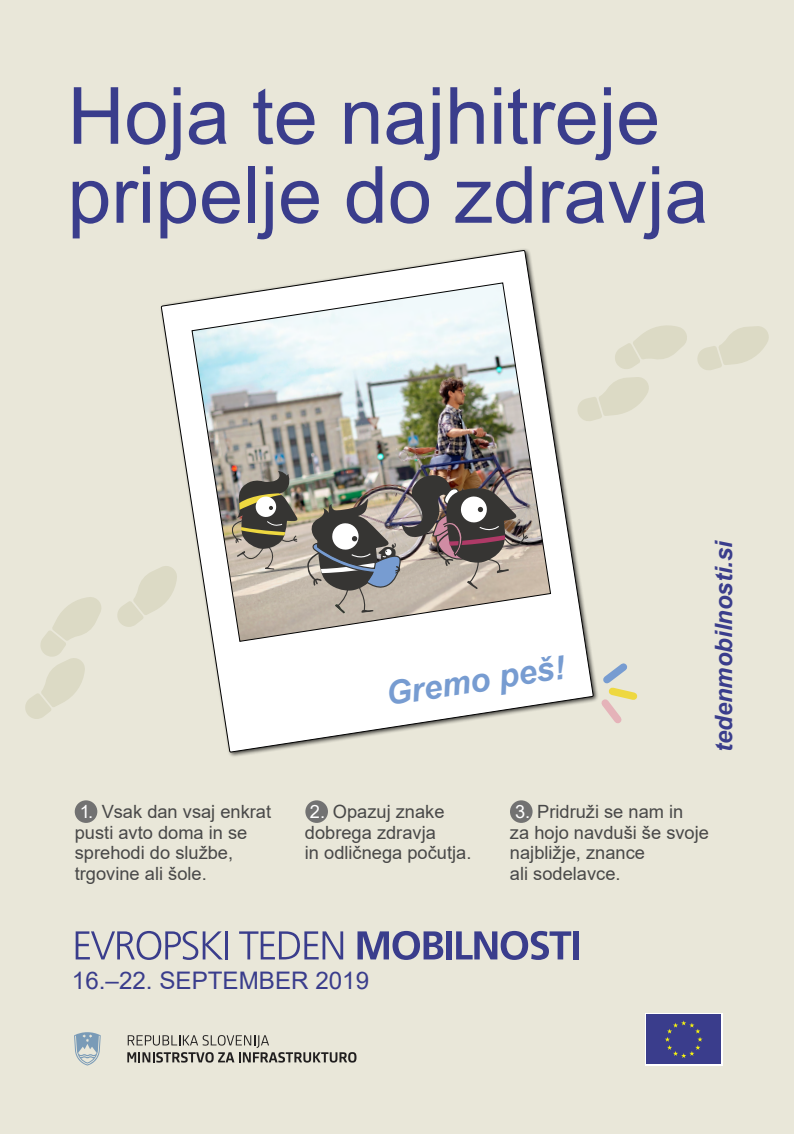
<style>
.page{position:relative;width:794px;height:1134px;background:#e9e7d9}
.page>*{position:absolute;margin:0;border:0;box-sizing:border-box;transform-origin:0 0}
.t1{font:78.96px/79px "Arial";color:#3a3d8c}
.t2{font:italic 700 32.48px "Arial";color:#779cd1}
.t3{font:24.2px "Arial";color:#3a3d8c}
.t4{font:italic 700 23.88px "Arial";color:#3a3d8c}
.t5{font:18.28px/20.6px "Arial";color:#484848}
.s1{color:#fff}
</style>
<div class="page">
<div style="left:645px;top:1013px;width:77px;height:53px;background:#fff"></div>
<div style="left:646px;top:1014px;width:75px;height:50px;background:#3a3d8c"></div>
<svg style="left:665px;top:1020px;width:37px;height:38px"></svg>
<svg style="left:117px;top:568px;width:42px;height:59px"></svg>
<svg style="left:25px;top:597px;width:76px;height:122px"></svg>
<svg style="left:697px;top:326px;width:72px;height:44px"></svg>
<svg style="left:599px;top:377px;width:50px;height:42px"></svg>
<svg style="left:615px;top:325px;width:72px;height:44px"></svg>
<svg style="left:601px;top:663px;width:37px;height:61px"></svg>
<div style="left:159px;top:248px;width:440px;height:510px;background:#000;opacity:.75"></div>
<svg style="left:161px;top:248px;width:432px;height:509px"></svg>
<img style="left:192px;top:283px;width:359px;height:359px">
<img style="left:307px;top:474px;width:221px;height:139px">
<img style="left:231px;top:470px;width:69px;height:100px">
<svg style="left:74px;top:1032px;width:27px;height:33px"></svg>
<svg style="left:127px;top:1035px;width:229px;height:27px"></svg>
<svg style="left:76px;top:931px;width:147px;height:29px"></svg>
<hr style="left:225px;top:931px;width:3px;height:28px;background:#3a3d8c">
<svg style="left:239px;top:931px;width:104px;height:28px"></svg>
<svg style="left:357px;top:931px;width:86px;height:29px"></svg>
<div style="left:446px;top:931px;width:6px;height:28px;background:#3a3d8c"></div>
<svg style="left:456px;top:931px;width:115px;height:29px"></svg>
<div style="left:573px;top:931px;width:5px;height:28px;background:#3a3d8c"></div>
<div style="left:75px;top:800px;width:22px;height:23px;background:#727272;border-radius:50%"></div>
<div style="left:305px;top:800px;width:23px;height:23px;background:#727272;border-radius:50%"></div>
<div style="left:510px;top:800px;width:22px;height:23px;background:#727272;border-radius:50%"></div>
<h1 class="t1" style="left:67px;top:76px;width:642px">Hoja te najhitreje pripelje do zdravja</h1>
<h2 class="t2" style="left:383px;top:673px;width:182px;rotate:-9deg">Gremo peš!</h2>
<h3 class="t4" style="left:707px;top:752px;width:214px;rotate:-90deg">tedenmobilnosti.si</h3>
<p class="t5" style="left:75px;top:801px;width:198px"><span class="s1">1.</span> Vsak dan vsaj enkrat pusti avto doma in se sprehodi do službe, trgovine ali šole.</p>
<p class="t5" style="left:305px;top:801px;width:168px"><span class="s1">2.</span> Opazuj znake dobrega zdravja<br>in odličnega počutja.</p>
<h3 class="t3" style="left:72px;top:963px;width:299px">16.–22. SEPTEMBER 2019</h3>
<p class="t5" style="left:510px;top:801px;width:200px"><span class="s1">3.</span> Pridruži se nam in<br>za hojo navduši še svoje najbližje, znance<br>ali sodelavce.</p>
</div>
